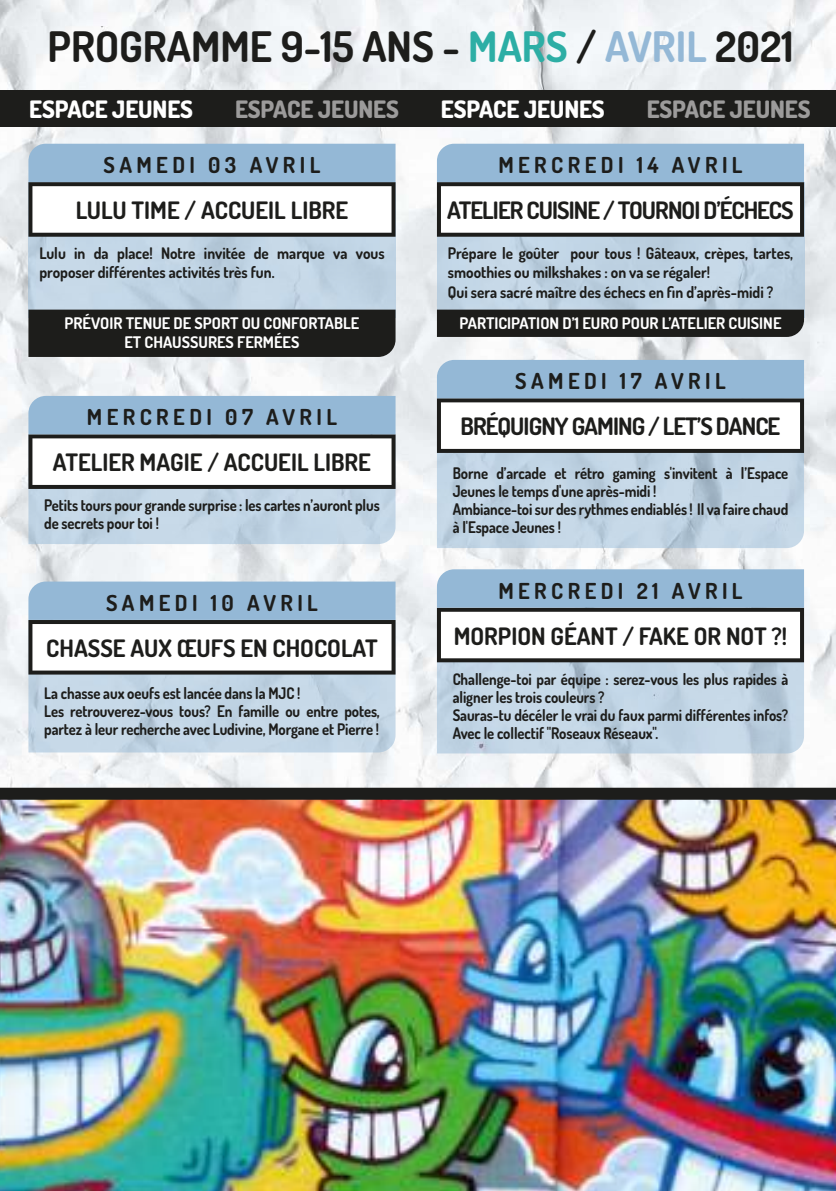
<style>
.page{position:relative;width:836px;height:1191px;background:#fff}
.page>*{position:absolute;margin:0;border:0;box-sizing:border-box;transform-origin:0 0}
.t1{font:700 42px "Dosis";color:#1d1d1b}
.t2{font:700 24px "Dosis";color:#1d1d1b}
.t3{font:700 24px "Dosis";letter-spacing:-.04em;color:#1d1d1b}
.t4{font:800 24px "Dosis";letter-spacing:-.005em;color:#fff}
.t5{font:800 24px "Dosis";letter-spacing:-.005em;color:#9c9b9b}
.t6{font:700 22px "Dosis";letter-spacing:.2em;color:#1d1d1b}
.t7{font:700 16px/18px "Dosis";letter-spacing:-.005em;color:#1d1d1b;scale:.91 1}
.t8{font:700 16px/19.2px "Dosis";letter-spacing:-.005em;color:#1d1d1b;scale:.94 1}
.t9{font:700 16px/19.2px "Dosis";color:#fff;text-align:center}
.s1{color:#2daea5}
.s2{color:#94b8d6}
</style>
<div class="page">
<img style="left:0;top:0;width:835px;height:781px">
<img style="left:0;top:1050px;width:835px;height:141px">
<div style="left:28px;top:182px;width:367px;height:135px;background:#c2d6e6"></div>
<svg style="left:28px;top:144px;width:367px;height:93px;background:#bdccd8"></svg>
<div style="left:28px;top:310px;width:367px;height:47px;background:#1d1d1b"></div>
<svg style="left:28px;top:489px;width:367px;height:55px;background:#c1d5e4"></svg>
<svg style="left:28px;top:396px;width:367px;height:93px"></svg>
<svg style="left:28px;top:674px;width:367px;height:78px;background:#c1d4e4"></svg>
<svg style="left:28px;top:581px;width:367px;height:93px"></svg>
<div style="left:436px;top:182px;width:367px;height:135px;background:#c0d4e4"></div>
<svg style="left:436px;top:144px;width:367px;height:93px;background:#bdccd8"></svg>
<div style="left:436px;top:310px;width:367px;height:27px;background:#1d1d1b"></div>
<svg style="left:436px;top:453px;width:367px;height:95px;background:#c0d3e3"></svg>
<svg style="left:436px;top:360px;width:367px;height:93px"></svg>
<svg style="left:436px;top:662px;width:367px;height:91px;background:#c0d3e2"></svg>
<svg style="left:436px;top:569px;width:367px;height:93px"></svg>
<div style="left:0;top:91px;width:835px;height:36px;background:#1d1d1b"></div>
<img style="left:0;top:781px;width:835px;height:269px">
<h1 class="t1" style="left:48px;top:22px;width:747px">PROGRAMME 9-15 ANS - <span class="s1">MARS</span> / <span class="s2">AVRIL</span> 2021</h1>
<h2 class="t4" style="left:29px;top:95px;width:165px">ESPACE JEUNES</h2>
<h2 class="t5" style="left:235px;top:95px;width:165px">ESPACE JEUNES</h2>
<h2 class="t4" style="left:440px;top:95px;width:165px">ESPACE JEUNES</h2>
<h2 class="t5" style="left:646px;top:95px;width:165px">ESPACE JEUNES</h2>
<h3 class="t6" style="left:103px;top:152px;width:218px">SAMEDI 03 AVRIL</h3>
<h2 class="t2" style="left:76px;top:196px;width:274px">LULU TIME / ACCUEIL LIBRE</h2>
<p class="t8" style="left:39px;top:244px;width:368px">Lulu in da place! Notre invitée de marque va vous proposer différentes activités très fun.</p>
<p class="t9" style="left:64px;top:314px;width:296px">PRÉVOIR TENUE DE SPORT OU CONFORTABLE<br>ET CHAUSSURES FERMÉES</p>
<h3 class="t6" style="left:87px;top:404px;width:251px">MERCREDI 07 AVRIL</h3>
<h2 class="t2" style="left:53px;top:448px;width:319px">ATELIER MAGIE / ACCUEIL LIBRE</h2>
<p class="t7" style="left:44px;top:496px;width:370px">Petits tours pour grande surprise : les cartes n’auront plus de secrets pour toi !</p>
<h3 class="t6" style="left:106px;top:590px;width:213px">SAMEDI 10 AVRIL</h3>
<h2 class="t2" style="left:46px;top:634px;width:333px">CHASSE AUX ŒUFS EN CHOCOLAT</h2>
<p class="t7" style="left:44px;top:684px;width:370px">La chasse aux oeufs est lancée dans la MJC !<br>Les retrouverez-vous tous? En famille ou entre potes, partez à leur recherche avec Ludivine, Morgane et Pierre !</p>
<h3 class="t6" style="left:498px;top:152px;width:245px">MERCREDI 14 AVRIL</h3>
<h2 class="t3" style="left:447px;top:196px;width:348px">ATELIER CUISINE / TOURNOI D’ÉCHECS</h2>
<p class="t8" style="left:447px;top:244px;width:368px">Prépare le goûter pour tous ! Gâteaux, crèpes, tartes, smoothies ou milkshakes : on va se régaler!<br>Qui sera sacré maître des échecs en fin d’après-midi ?</p>
<p class="t9" style="left:459px;top:314px;width:323px">PARTICIPATION D’1 EURO POUR L’ATELIER CUISINE</p>
<h3 class="t6" style="left:515px;top:368px;width:212px">SAMEDI 17 AVRIL</h3>
<h2 class="t3" style="left:460px;top:412px;width:321px">BRÉQUIGNY GAMING / LET’S DANCE</h2>
<p class="t7" style="left:452px;top:464px;width:370px">Borne d’arcade et rétro gaming s'invitent à l’Espace Jeunes le temps d'une après-midi !<br>Ambiance-toi sur des rythmes endiablés ! Il va faire chaud à l'Espace Jeunes !</p>
<h3 class="t6" style="left:498px;top:577px;width:245px">MERCREDI 21 AVRIL</h3>
<h2 class="t2" style="left:453px;top:621px;width:335px">MORPION GÉANT / FAKE OR NOT ?!</h2>
<p class="t7" style="left:452px;top:670px;width:370px">Challenge-toi par équipe : serez-vous les plus rapides à aligner les trois couleurs ?<br>Sauras-tu décéler le vrai du faux parmi différentes infos?<br>Avec le collectif "Roseaux Réseaux".</p>
</div>
